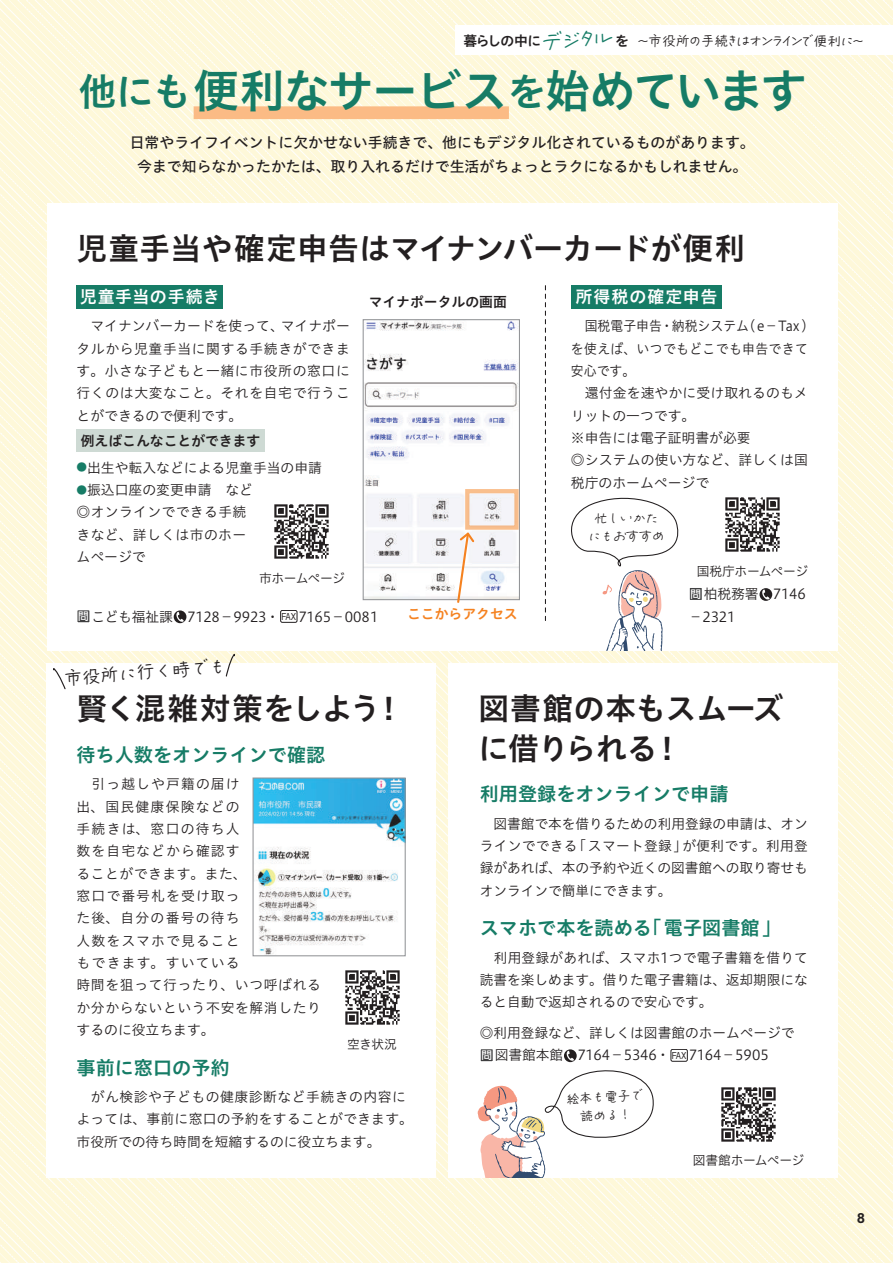
<style>
.page{position:relative;width:893px;height:1263px;background:#fff}
.page>*{position:absolute;margin:0;border:0;box-sizing:border-box;transform-origin:0 0}
.t1{font:45.75px "Hiragino UD Sans Std N W6";letter-spacing:-.045em;color:#167c66}
.t2{font:30.9px "Hiragino UD Sans Std N W6";letter-spacing:-.01em;color:#231f20}
.t3{font:30.9px/39.3px "Hiragino UD Sans Std N W6";letter-spacing:.01em;color:#231f20}
.t4{font:30.9px "Hiragino UD Sans Std N W6";letter-spacing:-.045em;color:#231f20}
.t5{font:21.3px "VDL Pen Letter Medium";color:#167c66}
.t6{font:19.2px "Hiragino UD Sans Std N W6";color:#167c66}
.t7{font:18px "VDL Pen Letter Medium";color:#231f20}
.t8{font:18px "Hiragino UD Sans Std N W6";color:#231f20}
.t9{font:16.95px "Hiragino UD Sans Std N W6";letter-spacing:.05em;color:#fff}
.t10{font:16.95px "Hiragino UD Sans Std N W6";letter-spacing:.025em;color:#fff}
.t11{font:14.85px/23.4px "Hiragino UD Sans Std N W5";color:#231f20;text-align:center}
.t12{font:700 14.85px "Nimbus San";color:#231f20}
.t13{font:13.8px/22.4px "Hiragino UD Sans Std N W3";letter-spacing:.01em;color:#231f20}
.t14{font:13.8px/22.4px "Hiragino UD Sans Std N W3";letter-spacing:.08em;color:#231f20}
.t15{font:13.8px/22.4px "Hiragino UD Sans Std N W3";letter-spacing:.01em;color:#231f20;scale:.93 1}
.t16{font:13.8px/22.4px "Hiragino UD Sans Std N W3";letter-spacing:.045em;color:#231f20}
.t17{font:13.8px "Hiragino UD Sans Std W3";letter-spacing:-.015em;color:#231f20}
.t18{font:13.8px "Hiragino UD Sans Std N W6";color:#231f20}
.t19{font:13.8px "VDL Pen Letter Medium";letter-spacing:-.11em;color:#231f20}
.t20{font:13.8px "Hiragino UD Sans Std N W6";color:#f58220}
.t21{font:12.75px "Hiragino UD Sans Std N W3";letter-spacing:-.03em;color:#231f20}
.t22{font:12.75px/18.1px "VDL Pen Letter Medium";color:#231f20;text-align:center}
.t23{font:500 10.65px "UD Shin Go NT Pr 6 N";color:#fff}
.t24{font:10.65px "Hiragino UD Sans Std N W3";color:#167c66}
.t25{font:500 9.6px "Gothic BBB Pr 5";letter-spacing:-.055em;color:#231f20;scale:.82 1}
.s1{font-size:38.25px}
.s2{font-family:"Hiragino UD Sans Std W3"}
.s3{font-family:"Hiragino UD Sans Std N W3"}
</style>
<div class="page">
<img style="left:0;top:0;width:893px;height:1263px">
<div style="left:47px;top:203px;width:791px;height:448px;background:#fff"></div>
<div style="left:449px;top:663px;width:389px;height:515px;background:#fff"></div>
<div style="left:47px;top:663px;width:389px;height:515px;background:#fff"></div>
<div style="left:456px;top:26px;width:437px;height:29px;background:#fff"></div>
<div style="left:77px;top:429px;width:188px;height:23px;background:#cedad4"></div>
<img style="left:365px;top:321px;width:153px;height:277px">
<div style="left:363px;top:319px;width:157px;height:281px;border:1px solid #939598"></div>
<svg style="left:571px;top:497px;width:108px;height:154px"></svg>
<div style="left:194px;top:106px;width:315px;height:13px;background:#fbbb85"></div>
<div style="left:480px;top:1048px;width:14px;height:14px;border:1px solid #fff"></div>
<div style="left:671px;top:1049px;width:16px;height:12px;border:1px solid #231f20;border-radius:2px"></div>
<div style="left:689px;top:587px;width:13px;height:13px;background:#3e3e3f"></div>
<div style="left:689px;top:587px;width:14px;height:14px;border:1px solid #fff"></div>
<svg style="left:759px;top:588px;width:13px;height:13px"></svg>
<svg style="left:762px;top:589px;width:8px;height:11px"></svg>
<div style="left:77px;top:610px;width:13px;height:13px;background:#3e3e3f"></div>
<div style="left:77px;top:609px;width:13px;height:14px;border:1px solid #fff"></div>
<svg style="left:174px;top:610px;width:12px;height:13px"></svg>
<svg style="left:176px;top:612px;width:8px;height:10px"></svg>
<div style="left:280px;top:610px;width:17px;height:12px;border:1px solid #231f20;border-radius:2px"></div>
<img style="left:345px;top:970px;width:55px;height:55px">
<img style="left:721px;top:1087px;width:55px;height:55px">
<img style="left:274px;top:504px;width:55px;height:55px">
<img style="left:725px;top:497px;width:55px;height:55px">
<img style="left:255px;top:779px;width:149px;height:175px">
<div style="left:253px;top:777px;width:153px;height:179px;border:1px solid #939598"></div>
<svg style="left:545px;top:286px;width:1px;height:334px"></svg>
<svg style="left:456px;top:531px;width:20px;height:72px"></svg>
<svg style="left:477px;top:1050px;width:177px;height:128px"></svg>
<div style="left:77px;top:285px;width:146px;height:23px;background:#167c66"></div>
<div style="left:571px;top:285px;width:151px;height:23px;background:#167c66"></div>
<svg style="left:225px;top:651px;width:12px;height:26px"></svg>
<svg style="left:53px;top:668px;width:13px;height:22px"></svg>
<h3 class="t5" style="left:540px;top:27px;width:74px;rotate:-4deg">デジタル</h3>
<p class="t18" style="left:615px;top:30px;width:15px">を</p>
<h3 class="t8" style="left:541px;top:27px;width:74px">　　　　</h3>
<p class="t18" style="left:463px;top:30px;width:79px">暮らしの中に</p>
<p class="t19" style="left:636px;top:31px;width:219px">～市役所の手続きはオンラインで便利に</p>
<p class="t19" style="left:851px;top:31px;width:15px">~</p>
<h1 class="t1" style="left:79px;top:56px;width:730px"><span class="s1">他にも</span>便利なサービス<span class="s1">を</span>始めています</h1>
<p class="t11" style="left:130px;top:130px;width:627px">日常やライフイベントに欠かせない手続きで、他にもデジタル化されているものがあります。今まで知らなかったかたは、取り入れるだけで生活がちょっとラクになるかもしれません。</p>
<h2 class="t2" style="left:77px;top:225px;width:670px">児童手当や確定申告はマイナンバーカードが便利</h2>
<p class="t10" style="left:80px;top:284px;width:142px">児童手当の手続き</p>
<p class="t16" style="left:77px;top:314px;width:275px">　マイナンバーカードを使って、<br>タルから児童手当に関する手続きができます。小さな子どもと一緒に市役所の窓口に行くのは大変なこと。それを自宅で行うことができるので便利です。</p>
<p class="t13" style="left:87px;top:455px;width:236px">出生や転入などによる児童手当の申請</p>
<p class="t13" style="left:281px;top:314px;width:71px">マイナポー</p>
<p class="t18" style="left:81px;top:430px;width:181px">例えばこんなことができます</p>
<p class="t24" style="left:77px;top:459px;width:12px">●</p>
<p class="t13" style="left:87px;top:478px;width:167px">振込口座の変更申請　など</p>
<p class="t24" style="left:77px;top:482px;width:12px">●</p>
<p class="t13" style="left:77px;top:500px;width:171px;text-align:justify">◎オンラインでできる手続きなど、詳しくは市のホームページで</p>
<p class="t21" style="left:259px;top:569px;width:87px">市ホームページ</p>
<p class="t18" style="left:369px;top:291px;width:140px">マイナポータルの画面</p>
<p class="t17" style="left:91px;top:606px;width:83px">こども福祉課</p>
<p class="t23" style="left:78px;top:608px;width:12px">問</p>
<p class="t13" style="left:298px;top:604px;width:82px"><span class="s2">7165</span>－0081</p>
<p class="t17" style="left:187px;top:606px;width:94px">7128<span class="s3">－</span>9923・</p>
<p class="t25" style="left:281px;top:609px;width:20px">FAX</p>
<p class="t20" style="left:407px;top:604px;width:112px">ここからアクセス</p>
<h3 class="t7" style="left:64px;top:665px;width:164px;rotate:-4deg">市役所に行く時でも</h3>
<p class="t9" style="left:576px;top:284px;width:143px">所得税の確定申告</p>
<p class="t15" style="left:743px;top:314px;width:79px">（ －e Tax(</p>
<p class="t15" style="left:571px;top:314px;width:256px;text-indent:14px">国税電子申告・納税システム<br>を使えば、いつでもどこでも申告できて安心です。<br>　還付金を速やかに受け取れるのもメリットの一つです。<br>※申告には電子証明書が必要<br>◎システムの使い方など、詳しくは国税庁のホームページで</p>
<p class="t22" style="left:588px;top:509px;width:78px">忙しいかたにもおすすめ</p>
<p class="t21" style="left:697px;top:561px;width:113px">国税庁ホームページ</p>
<p class="t17" style="left:704px;top:584px;width:56px">柏税務署</p>
<p class="t23" style="left:690px;top:585px;width:12px">問</p>
<p class="t17" style="left:689px;top:606px;width:48px"><span class="s3">－</span>2321</p>
<p class="t17" style="left:773px;top:584px;width:34px">7146</p>
<h2 class="t4" style="left:77px;top:685px;width:306px">賢く混雑対策をしよう</h2>
<h3 class="t6" style="left:77px;top:740px;width:250px">待ち人数をオンラインで確認</h3>
<p class="t14" style="left:77px;top:772px;width:246px">　引っ越しや戸籍の届け<br>出、国民健康保険などの<br>手続きは、窓口の待ち人<br>数を自宅などから確認す<br>ることができます。また、<br>窓口で番号札を受け取っ<br>た後、自分の番号の待ち<br>人数をスマホで見ること<br>もできます。すいている<br>時間を狙って行ったり、いつ呼ばれるか分からないという不安を解消したりするのに役立ちます。</p>
<h2 class="t2" style="left:374px;top:685px;width:32px">!</h2>
<p class="t21" style="left:347px;top:1035px;width:51px">空き状況</p>
<h3 class="t6" style="left:77px;top:1053px;width:155px">事前に窓口の予約</h3>
<p class="t13" style="left:77px;top:1085px;width:338px">　がん検診や子どもの健康診断など手続きの内容によっては、事前に窓口の予約をすることができます。市役所での待ち時間を短縮するのに役立ちます。</p>
<h2 class="t3" style="left:652px;top:687px;width:133px;text-indent:-173px">図書館の本もスムーズ!</h2>
<h2 class="t2" style="left:478px;top:724px;width:181px">に借りられる</h2>
<h3 class="t6" style="left:480px;top:779px;width:250px">利用登録をオンラインで申請</h3>
<p class="t13" style="left:480px;top:811px;width:330px;text-align:right">　図書館で本を借りるための利用登録の申請は、オンが便利です。利用登</p>
<p class="t13" style="left:572px;top:834px;width:116px">「スマート登録」</p>
<p class="t13" style="left:480px;top:834px;width:330px">ラインでできる<br>録があれば、本の予約や近くの図書館への取り寄せもオンラインで簡単にできます。</p>
<h3 class="t6" style="left:642px;top:913px;width:140px">「電子図書館「</h3>
<h3 class="t6" style="left:480px;top:913px;width:174px">スマホで本を読める</h3>
<p class="t13" style="left:480px;top:945px;width:330px;text-align:justify">　利用登録があれば、スマホ1つで電子書籍を借りて読書を楽しめます。借りた電子書籍は、返却期限になると自動で返却されるので安心です。</p>
<p class="t13" style="left:689px;top:1021px;width:107px;text-indent:-209px">◎利用登録など、詳しくは図書館のホームページで<br><span class="s2">7164</span>－5905</p>
<p class="t17" style="left:495px;top:1045px;width:70px">図書館本館</p>
<p class="t17" style="left:577px;top:1045px;width:94px">7164<span class="s3">－</span>5346・</p>
<p class="t23" style="left:481px;top:1046px;width:12px">問</p>
<p class="t25" style="left:672px;top:1048px;width:20px">FAX</p>
<p class="t22" style="left:566px;top:1089px;width:78px;rotate:-3deg">絵本も電子で読める!</p>
<p class="t21" style="left:693px;top:1150px;width:113px">図書館ホームページ</p>
<p class="t12" style="left:857px;top:1210px;width:10px">8</p>
</div>
